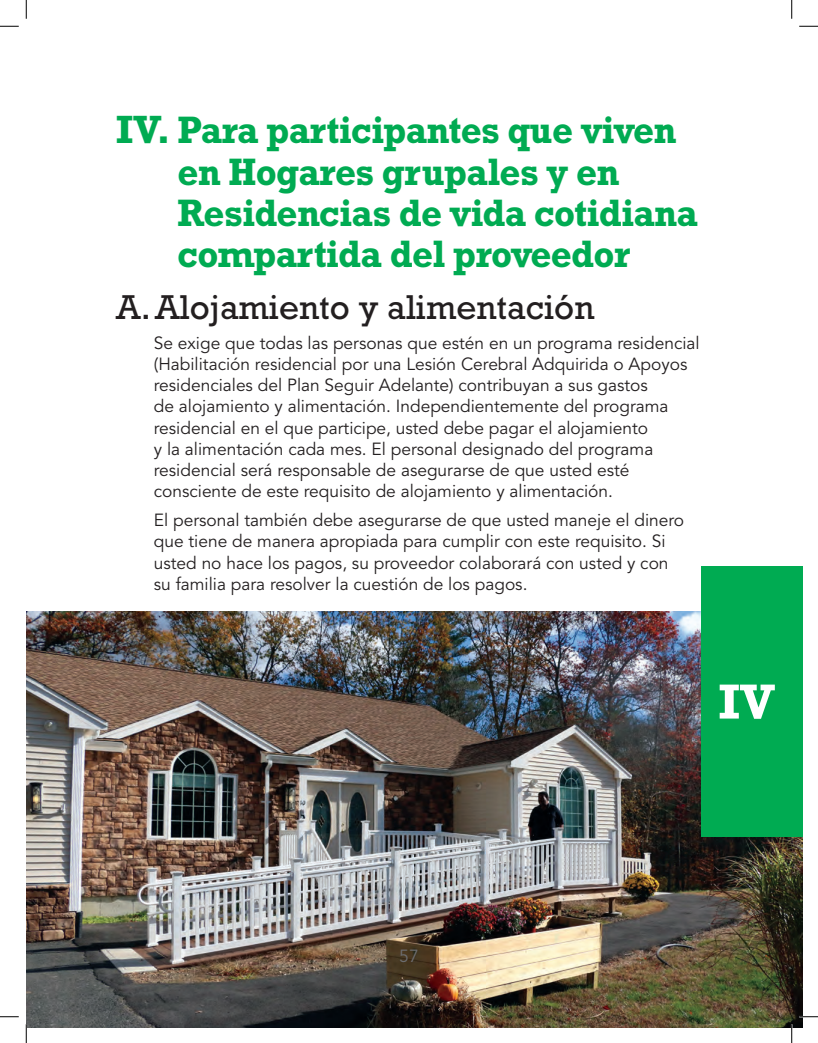
<style>
.page{position:relative;width:818px;height:1043px;background:#fff}
.page>*{position:absolute;margin:0;border:0;box-sizing:border-box;transform-origin:0 0}
.Heading_2{font:700 50px "Rockwell Std";color:#fff}
.Heading_1{font:700 38.75px/41.2px "Rockwell Std";letter-spacing:-.02em;color:#00ab52;scale:.95 1}
.Heading_2-2{font:35px "Rockwell Std";color:#231f20}
.Body{font:17.5px/21.2px "Avenir LT Std";color:#231f20}
.t1{font:17.5px "Avenir LT Std";color:#636366}
.t2{font:17.5px "Avenir LT Std";color:#6c6d70}
.s1{font-size:40px}
</style>
<div class="page">
<img style="left:26px;top:611px;width:776px;height:417px">
<div style="left:701px;top:566px;width:101px;height:270px;background:#00ab52"></div>
<svg style="left:0;top:25px;width:19px;height:2px"></svg>
<svg style="left:799px;top:25px;width:19px;height:2px"></svg>
<svg style="left:0;top:1016px;width:19px;height:1px"></svg>
<svg style="left:799px;top:1015px;width:19px;height:2px"></svg>
<svg style="left:25px;top:0;width:2px;height:19px"></svg>
<svg style="left:25px;top:1024px;width:2px;height:18px"></svg>
<svg style="left:791px;top:0;width:1px;height:19px"></svg>
<svg style="left:790px;top:1024px;width:2px;height:18px"></svg>
<p class="Heading_1" style="left:177px;top:109px;width:549px;text-indent:-61px"><span class="s1">IV.</span> Para participantes que viven en Hogares grupales y en<br>Residencias de vida cotidiana compartida del proveedor</p>
<p class="Heading_2-2" style="left:116px;top:286px;width:479px">A.Alojamiento y alimentación</p>
<p class="Body" style="left:154px;top:332px;width:547px">Se exige que todas las personas que estén en un programa residencial (Habilitación residencial por una Lesión Cerebral Adquirida o Apoyos residenciales del Plan Seguir Adelante) contribuyan a sus gastos<br>de alojamiento y alimentación. Independientemente del programa residencial en el que participe, usted debe pagar el alojamiento<br>y la alimentación cada mes. El personal designado del programa residencial será responsable de asegurarse de que usted esté consciente de este requisito de alojamiento y alimentación.</p>
<p class="Body" style="left:154px;top:510px;width:532px">El personal también debe asegurarse de que usted maneje el dinero que tiene de manera apropiada para cumplir con este requisito. Si usted no hace los pagos, su proveedor colaborará con usted y con su familia para resolver la cuestión de los pagos.</p>
<p class="Heading_2" style="left:718px;top:672px;width:58px">IV</p>
<p class="t2" style="left:399px;top:946px;width:21px">57</p>
<p class="t1" style="left:410px;top:946px;width:21px">57</p>
</div>
